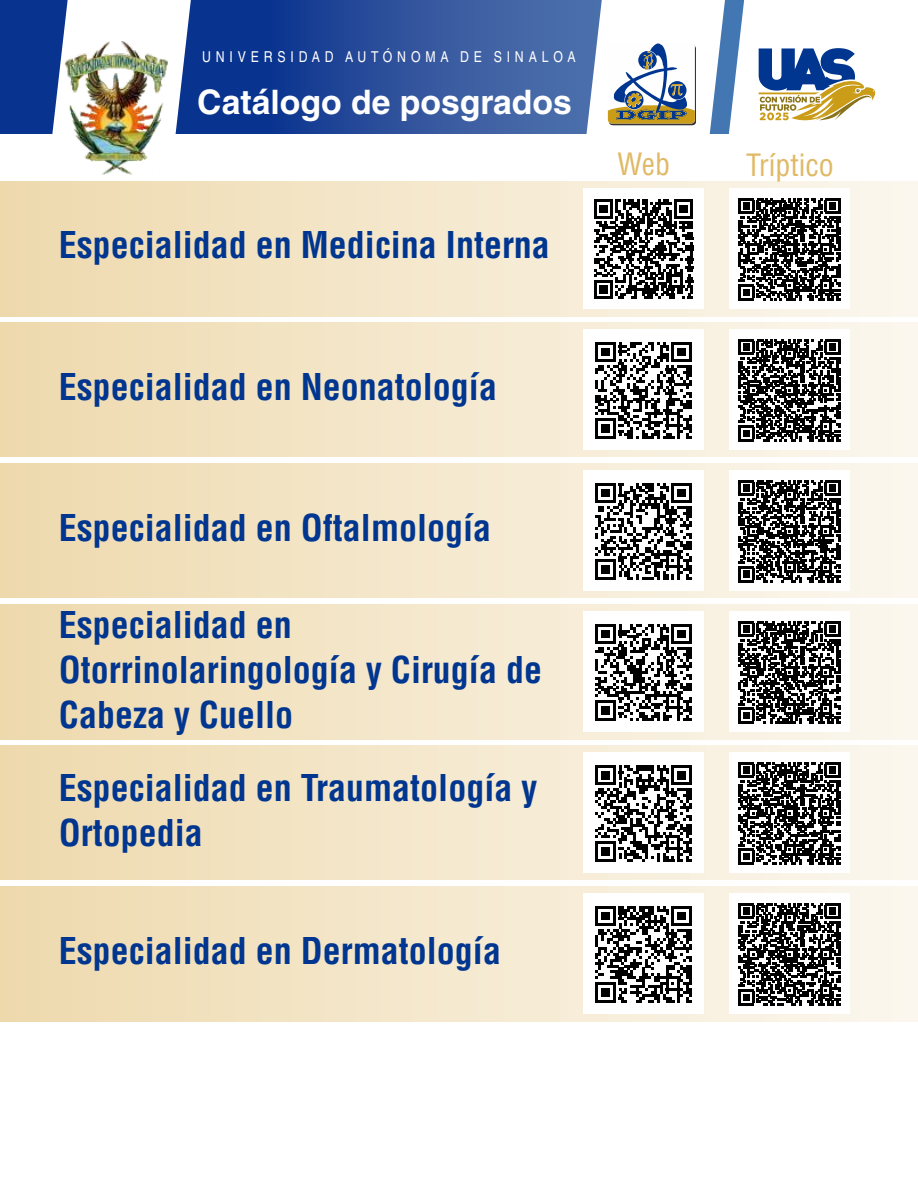
<style>
.page{position:relative;width:918px;height:1188px;background:#fff}
.page>*{position:absolute;margin:0;border:0;box-sizing:border-box;transform-origin:0 0}
.t1{font:700 condensed 36px/44.7px "Helvetica LT Std";color:#00368f}
.t2{font:700 33.75px "Helvetica LT Std";color:#fefefe}
.t3{font:condensed 30px "Helvetica LT Std";color:#e0b966}
.t4{font:condensed 15px "Helvetica LT";letter-spacing:.32em;color:#fefefe}
</style>
<div class="page">
<svg style="left:0;top:0;width:579px;height:134px;background:#254b99"></svg>
<svg style="left:45px;top:0;width:146px;height:134px"></svg>
<img style="left:65px;top:42px;width:103px;height:133px">
<div style="left:0;top:886px;width:918px;height:135px;background:linear-gradient(to right,#eedaae,#fcf8f0)"></div>
<div style="left:583px;top:894px;width:120px;height:120px;background:#fff"></div>
<svg style="left:595px;top:906px;width:97px;height:97px"></svg>
<div style="left:729px;top:894px;width:121px;height:120px;background:#fff"></div>
<svg style="left:738px;top:903px;width:103px;height:102px"></svg>
<div style="left:0;top:181px;width:918px;height:135px;background:linear-gradient(to right,#eedaae,#fcf8f0)"></div>
<div style="left:583px;top:189px;width:120px;height:120px;background:#fff"></div>
<div style="left:729px;top:189px;width:121px;height:120px;background:#fff"></div>
<svg style="left:579px;top:0;width:339px;height:300px"></svg>
<div style="left:0;top:322px;width:918px;height:135px;background:linear-gradient(to right,#eedaae,#fcf8f0)"></div>
<div style="left:583px;top:330px;width:120px;height:120px;background:#fff"></div>
<svg style="left:595px;top:342px;width:97px;height:97px"></svg>
<div style="left:729px;top:330px;width:121px;height:120px;background:#fff"></div>
<svg style="left:738px;top:339px;width:103px;height:102px"></svg>
<div style="left:0;top:463px;width:918px;height:135px;background:linear-gradient(to right,#eedaae,#fcf8f0)"></div>
<div style="left:583px;top:471px;width:120px;height:120px;background:#fff"></div>
<svg style="left:595px;top:483px;width:97px;height:97px"></svg>
<div style="left:729px;top:471px;width:121px;height:120px;background:#fff"></div>
<svg style="left:738px;top:480px;width:103px;height:102px"></svg>
<div style="left:0;top:604px;width:918px;height:135px;background:linear-gradient(to right,#eedaae,#fcf8f0)"></div>
<div style="left:583px;top:612px;width:120px;height:120px;background:#fff"></div>
<svg style="left:595px;top:624px;width:97px;height:97px"></svg>
<div style="left:729px;top:612px;width:121px;height:120px;background:#fff"></div>
<svg style="left:738px;top:621px;width:103px;height:102px"></svg>
<div style="left:0;top:745px;width:918px;height:135px;background:linear-gradient(to right,#eedaae,#fcf8f0)"></div>
<div style="left:583px;top:753px;width:120px;height:120px;background:#fff"></div>
<svg style="left:595px;top:765px;width:97px;height:97px"></svg>
<div style="left:729px;top:753px;width:121px;height:120px;background:#fff"></div>
<svg style="left:738px;top:762px;width:103px;height:102px"></svg>
<p class="t4" style="left:202px;top:51px;width:375px">UNIVERSIDAD AUTÓNOMA DE SINALOA</p>
<p class="t2" style="left:197px;top:90px;width:376px">Catálogo de posgrados</p>
<p class="t1" style="left:59px;top:228px;width:493px">Especialidad en Medicina Interna</p>
<p class="t3" style="left:617px;top:154px;width:54px">Web</p>
<p class="t3" style="left:746px;top:154px;width:89px">Tríptico</p>
<p class="t1" style="left:59px;top:370px;width:440px">Especialidad en Neonatología</p>
<p class="t1" style="left:59px;top:511px;width:434px">Especialidad en Oftalmología</p>
<p class="t1" style="left:59px;top:608px;width:485px">Especialidad en<br>Otorrinolaringología y Cirugía de<br>Cabeza y Cuello</p>
<p class="t1" style="left:59px;top:771px;width:480px">Especialidad en Traumatología y<br>Ortopedia</p>
<p class="t1" style="left:59px;top:934px;width:444px">Especialidad en Dermatología</p>
</div>
